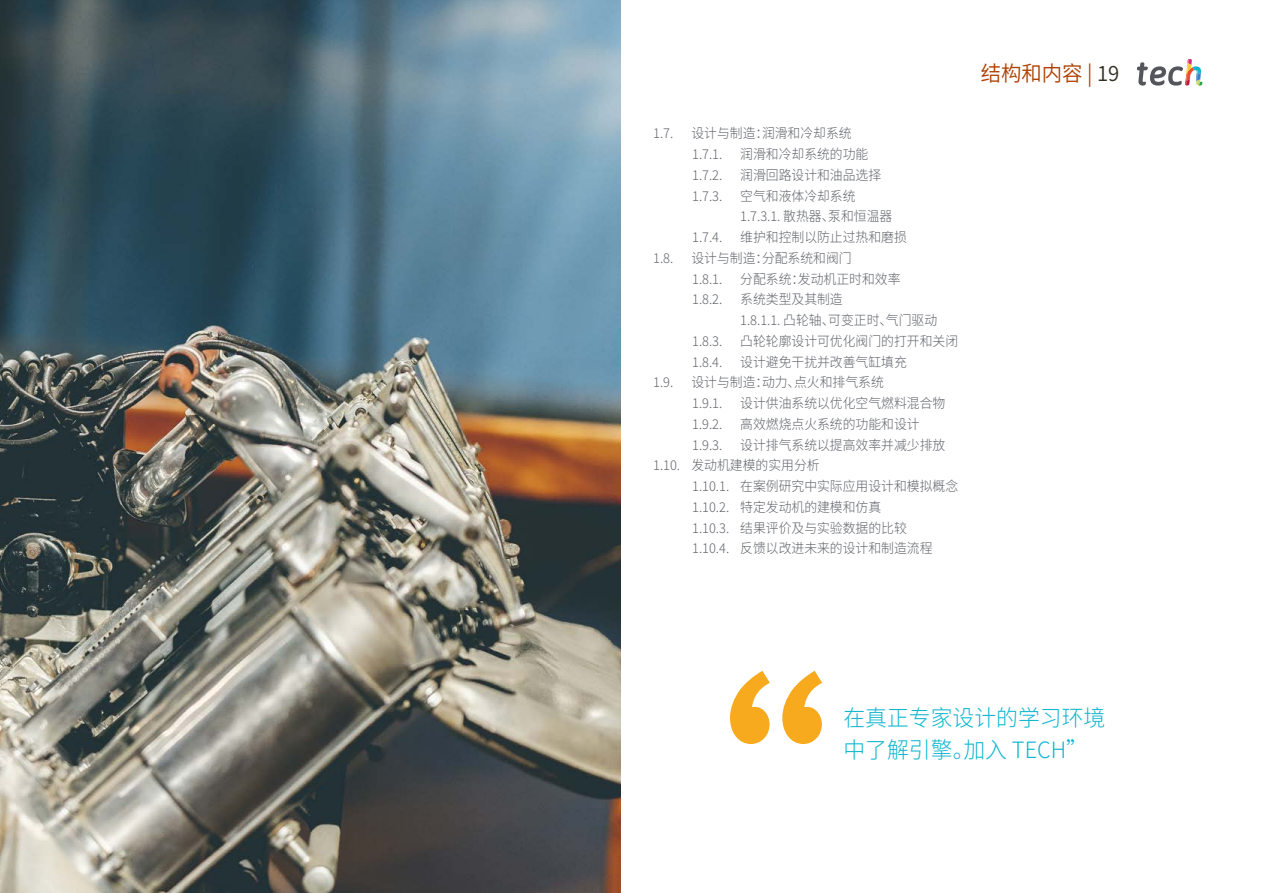
<style>
.page{position:relative;width:1263px;height:893px;background:#fff}
.page>*{position:absolute;margin:0;border:0;box-sizing:border-box;transform-origin:0 0}
.t1{font:300 22.5px/31.5px "Source Han Sans CN";color:#0fb6cf}
.t2{font:21px "Source Han Sans CN";color:#ae4000}
.t3{font:300 13.5px/20.7px "Source Han Sans CN";color:#61646a;scale:.95 1}
.s1{color:#312e20}
</style>
<div class="page">
<img style="left:0;top:0;width:621px;height:893px">
<svg style="left:730px;top:671px;width:92px;height:73px"></svg>
<svg style="left:1137px;top:59px;width:65px;height:27px"></svg>
<p class="t3" style="left:653px;top:123px;width:23px">1.7.</p>
<p class="t3" style="left:691px;top:123px;width:170px">设计与制造：润滑和冷却系统<br>1.7.1.</p>
<p class="t3" style="left:740px;top:144px;width:136px">润滑和冷却系统的功能</p>
<p class="t3" style="left:692px;top:165px;width:33px">1.7.2.</p>
<p class="t3" style="left:740px;top:165px;width:150px">润滑回路设计和油品选择</p>
<p class="t3" style="left:692px;top:186px;width:33px">1.7.3.</p>
<p class="t3" style="left:740px;top:186px;width:162px">空气和液体冷却系统<br>1.7.3.1. 散热器、泵和恒温器</p>
<p class="t3" style="left:692px;top:227px;width:33px">1.7.4.</p>
<p class="t3" style="left:740px;top:227px;width:177px">维护和控制以防止过热和磨损</p>
<p class="t3" style="left:653px;top:248px;width:23px">1.8.</p>
<p class="t3" style="left:691px;top:248px;width:170px">设计与制造：分配系统和阀门<br>1.8.1.</p>
<p class="t3" style="left:740px;top:269px;width:170px">分配系统：发动机正时和效率</p>
<p class="t3" style="left:692px;top:289px;width:33px">1.8.2.</p>
<p class="t3" style="left:740px;top:289px;width:209px">系统类型及其制造<br>1.8.1.1. 凸轮轴、可变正时、气门驱动</p>
<p class="t3" style="left:692px;top:331px;width:33px">1.8.3.</p>
<p class="t3" style="left:740px;top:331px;width:231px">凸轮轮廓设计可优化阀门的打开和关闭</p>
<p class="t3" style="left:692px;top:352px;width:33px">1.8.4.</p>
<p class="t3" style="left:740px;top:352px;width:177px">设计避免干扰并改善气缸填充</p>
<p class="t3" style="left:653px;top:372px;width:23px">1.9.</p>
<p class="t3" style="left:691px;top:372px;width:204px">设计与制造：动力、点火和排气系统<br>1.9.1.</p>
<p class="t3" style="left:740px;top:393px;width:217px">设计供油系统以优化空气燃料混合物</p>
<p class="t3" style="left:692px;top:414px;width:33px">1.9.2.</p>
<p class="t3" style="left:740px;top:414px;width:190px">高效燃烧点火系统的功能和设计</p>
<p class="t3" style="left:692px;top:435px;width:33px">1.9.3.</p>
<p class="t3" style="left:653px;top:435px;width:309px;text-indent:87px">设计排气系统以提高效率并减少排放<br>1.10. 发动机建模的实用分析</p>
<p class="t3" style="left:692px;top:476px;width:282px">1.10.1. 在案例研究中实际应用设计和模拟概念<br>1.10.2. 特定发动机的建模和仿真<br>1.10.3. 结果评价及与实验数据的比较<br>1.10.4. 反馈以改进未来的设计和制造流程</p>
<h2 class="t2" style="left:981px;top:61px;width:140px">结构和内容 | <span class="s1">19</span></h2>
<h1 class="t1" style="left:843px;top:703px;width:263px">在真正专家设计的学习环境中了解引擎。加入 TECH”</h1>
</div>
